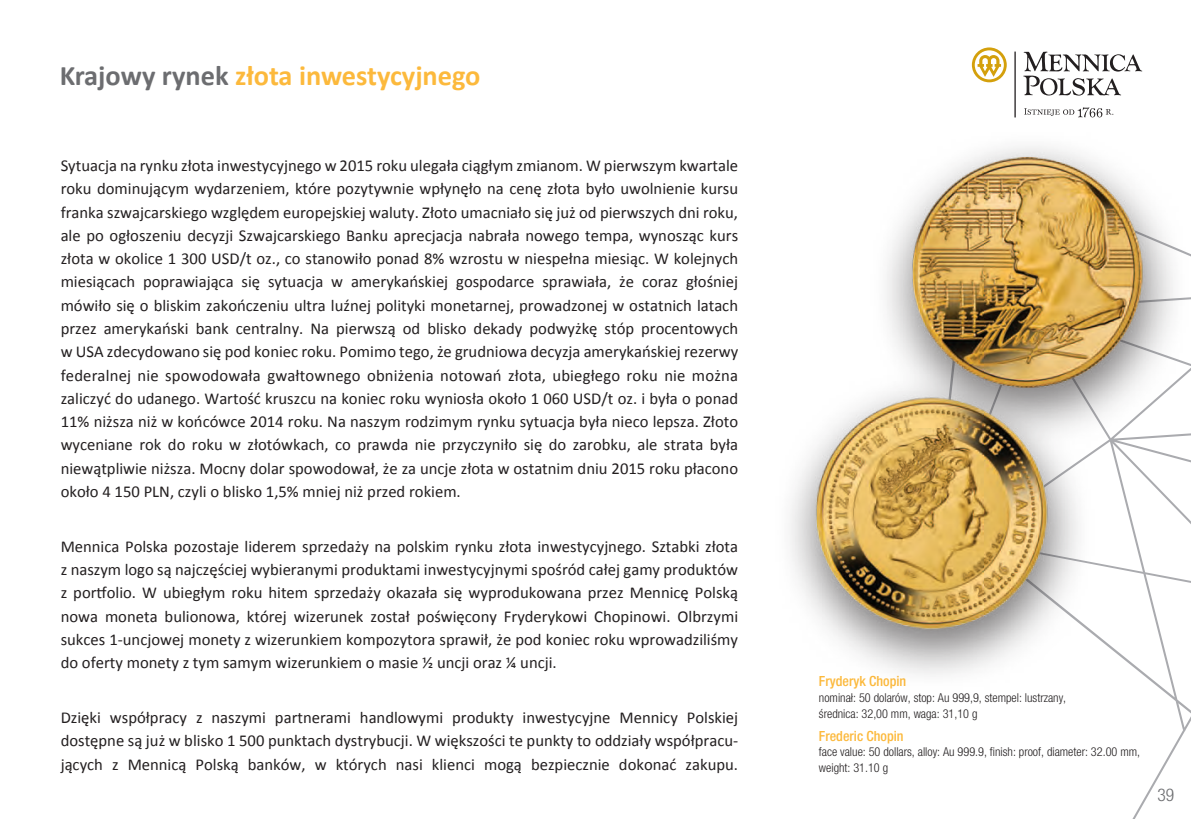
<style>
.page{position:relative;width:1191px;height:819px;background:#fff}
.page>*{position:absolute;margin:0;border:0;box-sizing:border-box;transform-origin:0 0}
.t1{font:700 28.35px "Calibri";color:#fcb93c}
.t2{font:300 condensed 17.5px "Helvetica Neue LT Pro";color:#6c6d70}
.t3{font:16.62px/23.3px "Calibri";color:#231f20;text-align:justify}
.t4{font:500 condensed 14px "Helvetica Neue LT Pro";color:#fcb93c}
.t5{font:300 condensed 12.25px/15.8px "Helvetica Neue LT Pro";color:#231f20}
.s1{color:#6c6d70}
.s2{color:#fff}
</style>
<div class="page">
<img style="left:790px;top:47px;width:398px;height:769px">
<p class="t1" style="left:60px;top:58px;width:422px"><span class="s1">Krajowy rynek</span> złota inwestycyjnego</p>
<p class="t3" style="left:61px;top:154px;width:679px">Sytuacja na rynku złota inwestycyjnego w 2015 roku ulegała ciągłym zmianom. W pierwszym kwartale roku dominującym wydarzeniem, które pozytywnie wpłynęło na cenę złota było uwolnienie kursu franka szwajcarskiego względem europejskiej waluty. Złoto umacniało się już od pierwszych dni roku, ale po ogłoszeniu decyzji Szwajcarskiego Banku aprecjacja nabrała nowego tempa, wynosząc kurs złota w okolice 1 300 USD/t oz., co stanowiło ponad 8% wzrostu w niespełna miesiąc. W kolejnych miesiącach poprawiająca się sytuacja w amerykańskiej gospodarce sprawiała, że coraz głośniej mówiło się o bliskim zakończeniu ultra luźnej polityki monetarnej, prowadzonej w ostatnich latach przez amerykański bank centralny. Na pierwszą od blisko dekady podwyżkę stóp procentowych w USA zdecydowano się pod koniec roku. Pomimo tego, że grudniowa decyzja amerykańskiej rezerwy federalnej nie spowodowała gwałtownego obniżenia notowań złota, ubiegłego roku nie można zaliczyć do udanego. Wartość kruszcu na koniec roku wyniosła około 1 060 USD/t oz. i była o ponad 11% niższa niż w końcówce 2014 roku. Na naszym rodzimym rynku sytuacja była nieco lepsza. Złoto wyceniane rok do roku w złotówkach, co prawda nie przyczyniło się do zarobku, ale strata była niewątpliwie niższa. Mocny dolar spowodował, że za uncje złota w ostatnim dniu 2015 roku płacono około 4 150 PLN, czyli o blisko 1,5% mniej niż przed rokiem.</p>
<p class="t3" style="left:61px;top:534px;width:679px">Mennica Polska pozostaje liderem sprzedaży na polskim rynku złota inwestycyjnego. Sztabki złota z naszym logo są najczęściej wybieranymi produktami inwestycyjnymi spośród całej gamy produktów z portfolio. W ubiegłym roku hitem sprzedaży okazała się wyprodukowana przez Mennicę Polską nowa moneta bulionowa, której wizerunek został poświęcony Fryderykowi Chopinowi. Olbrzymi sukces 1-uncjowej monety z wizerunkiem kompozytora sprawił, że pod koniec roku wprowadziliśmy do oferty monety z tym samym wizerunkiem o masie ½ uncji oraz ¼ uncji.</p>
<p class="t3" style="left:61px;top:706px;width:679px">Dzięki współpracy z naszymi partnerami handlowymi produkty inwestycyjne Mennicy Polskiej dostępne są już w blisko 1 500 punktach dystrybucji. W większości te punkty to oddziały współpracu&shy;jących z Mennicą Polską banków, w których nasi klienci mogą bezpiecznie dokonać zakupu.</p>
<p class="t4" style="left:819px;top:673px;width:89px">Fryderyk Chopin</p>
<p class="t5" style="left:819px;top:689px;width:249px">nominał: 50 dolarów, stop: Au 999,9, stempel: lustrzany, średnica: 32,00 mm, waga: 31,10 g</p>
<p class="t4" style="left:819px;top:727px;width:86px">Frederic Chopin</p>
<p class="t5" style="left:819px;top:744px;width:323px">face value: 50 dollars, alloy: Au 999.9, finish: proof, diameter: 32.00 mm, weight: 31.10 g</p>
<p class="t2" style="left:1157px;top:784px;width:24px">39<span class="s2">5</span></p>
</div>
